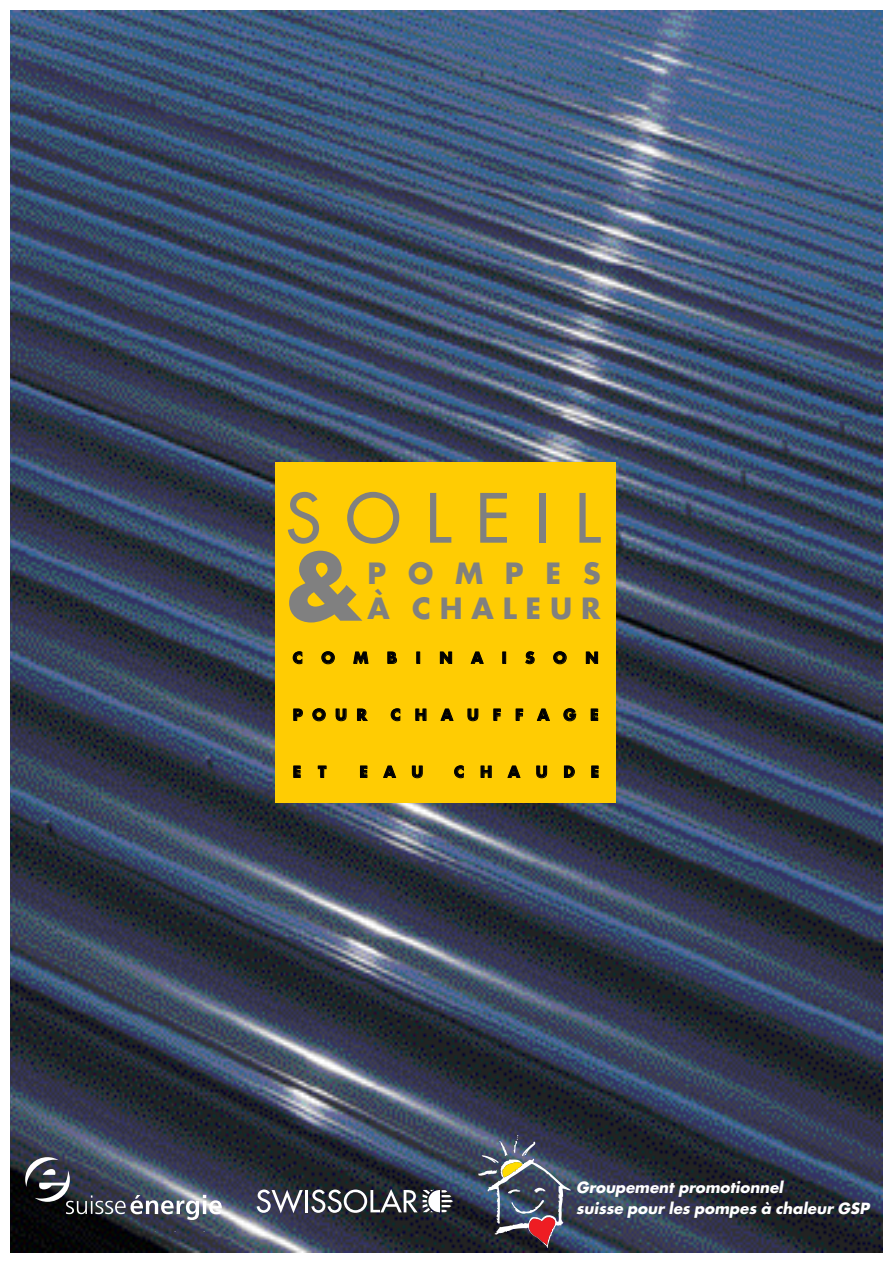
<style>
.page{position:relative;width:893px;height:1263px;background:#fff}
.page>*{position:absolute;margin:0;border:0;box-sizing:border-box;transform-origin:0 0}
.t1{font:700 90.45px "Futura";color:#808080}
.t2{font:66px "Futura";letter-spacing:.375em;color:#808080}
.t3{font:700 28.5px/34.5px "Futura";letter-spacing:.31em;color:#808080}
.t4{font:italic 700 15px/21px "Futura";color:#fff}
.t5{font:700 15px "Futura";letter-spacing:1.065em;color:#000}
.t6{font:700 15px "Futura";letter-spacing:1.25em;color:#000}
.t7{font:700 15px "Futura";letter-spacing:.945em;color:#000}
</style>
<div class="page">
<img style="left:11px;top:11px;width:871px;height:1241px">
<div style="left:276px;top:462px;width:340px;height:340px;background:#ffcc03"></div>
<img style="left:478px;top:1135px;width:93px;height:113px">
<svg style="left:257px;top:1189px;width:46px;height:24px"></svg>
<hr style="left:305px;top:1190px;width:2px;height:22px;background:#fff">
<svg style="left:311px;top:1189px;width:142px;height:24px"></svg>
<svg style="left:25px;top:1157px;width:197px;height:63px;background:#525866"></svg>
<h2 class="t2" style="left:286px;top:485px;width:316px">SOLEIL</h2>
<h1 class="t1" style="left:286px;top:546px;width:78px">&amp;</h1>
<p class="t6" style="left:293px;top:651px;width:307px">COMBINAISON</p>
<h3 class="t3" style="left:367px;top:559px;width:235px">POMPES<br>À CHALEUR</h3>
<p class="t5" style="left:293px;top:708px;width:76px">POUR</p>
<p class="t7" style="left:391px;top:708px;width:209px">CHAUFFAGE</p>
<p class="t5" style="left:293px;top:765px;width:35px">E T</p>
<p class="t5" style="left:360px;top:765px;width:65px">EAU</p>
<p class="t5" style="left:454px;top:765px;width:146px">CHAUDE</p>
<p class="t4" style="left:576px;top:1178px;width:294px">Groupement promotionnel<br>suisse pour les pompes à chaleur GSP</p>
</div>
